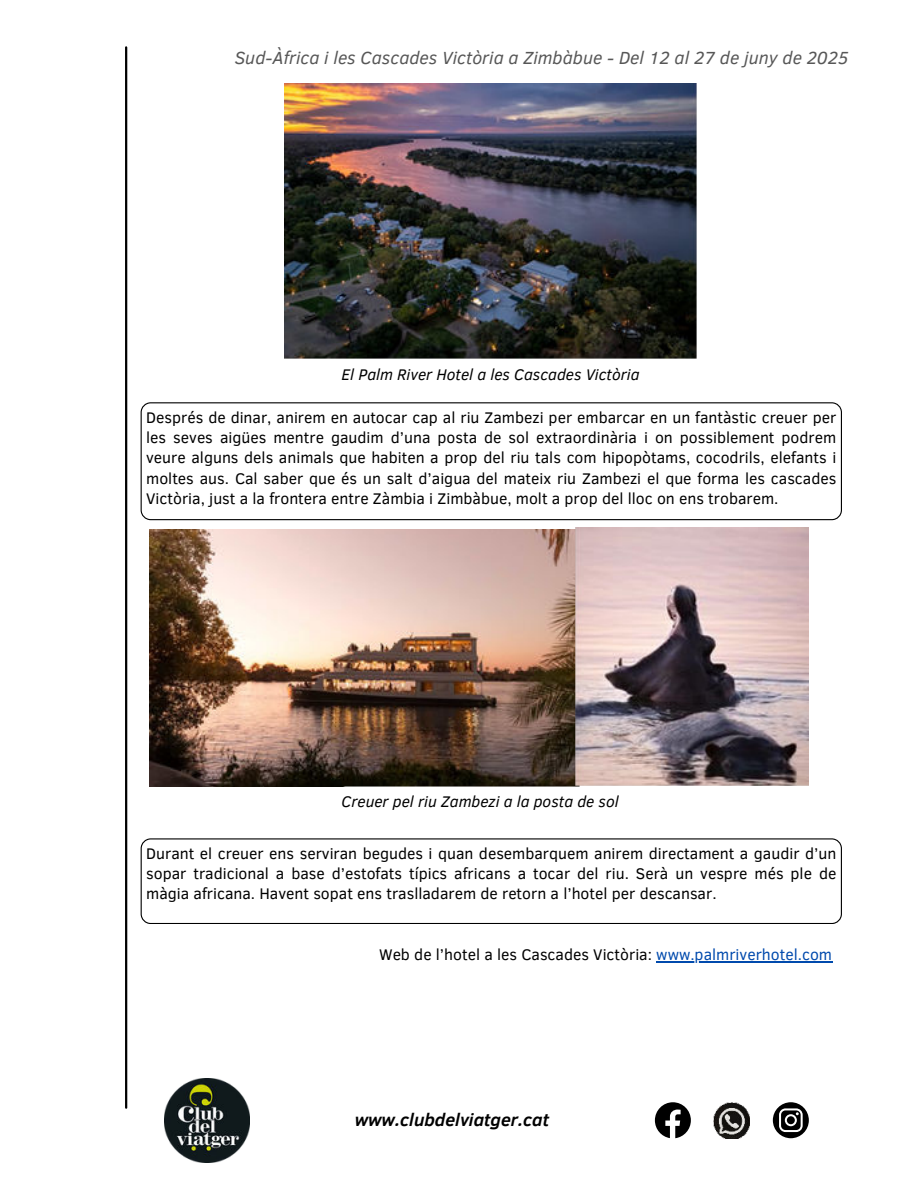
<style>
.page{position:relative;width:918px;height:1188px;background:#fff}
.page>*{position:absolute;margin:0;border:0;box-sizing:border-box;transform-origin:0 0}
.t1{font:italic 18px "Clear Sans";color:#575757}
.t2{font:italic 700 18px "Clear Sans";color:#000}
.t3{font:15.75px/20.2px "Clear Sans";color:#000;text-align:justify}
.t4{font:italic 15.75px "Clear Sans";color:#000}
.s1{color:#004aad}
</style>
<div class="page">
<hr style="left:125px;top:47px;width:2px;height:1061px;background:#000">
<svg style="left:655px;top:1102px;width:36px;height:36px"></svg>
<svg style="left:773px;top:1102px;width:36px;height:36px"></svg>
<img style="left:714px;top:1102px;width:36px;height:36px">
<img style="left:165px;top:1078px;width:84px;height:85px">
<svg style="left:141px;top:402px;width:701px;height:118px"></svg>
<svg style="left:141px;top:838px;width:701px;height:86px"></svg>
<img style="left:285px;top:84px;width:412px;height:275px">
<img style="left:150px;top:529px;width:424px;height:258px">
<img style="left:574px;top:528px;width:234px;height:259px">
<svg style="left:656px;top:961px;width:177px;height:2px"></svg>
<p class="t1" style="left:235px;top:46px;width:615px">Sud-Àfrica i les Cascades Victòria a Zimbàbue - Del 12 al 27 de juny de 2025</p>
<p class="t4" style="left:342px;top:364px;width:300px">El Palm River Hotel a les Cascades Victòria</p>
<p class="t3" style="left:146px;top:407px;width:692px">Després de dinar, anirem en autocar cap al riu Zambezi per embarcar en un fantàstic creuer per les seves aigües mentre gaudim d’una posta de sol extraordinària i on possiblement podrem veure alguns dels animals que habiten a prop del riu tals com hipopòtams, cocodrils, elefants i moltes aus. Cal saber que és un salt d’aigua del mateix riu Zambezi el que forma les cascades Victòria, just a la frontera entre Zàmbia i Zimbàbue, molt a prop del lloc on ens trobarem.</p>
<p class="t4" style="left:342px;top:791px;width:279px">Creuer pel riu Zambezi a la posta de sol</p>
<p class="t3" style="left:146px;top:843px;width:692px">Durant el creuer ens serviran begudes i quan desembarquem anirem directament a gaudir d’un sopar tradicional a base d’estofats típics africans a tocar del riu. Serà un vespre més ple de màgia africana. Havent sopat ens traslladarem de retorn a l’hotel per descansar.</p>
<p class="t3" style="left:379px;top:945px;width:454px">Web de l’hotel a les Cascades Victòria: <span class="s1">www.palmriverhotel.com</span></p>
<p class="t2" style="left:355px;top:1107px;width:196px">www.clubdelviatger.cat</p>
</div>
